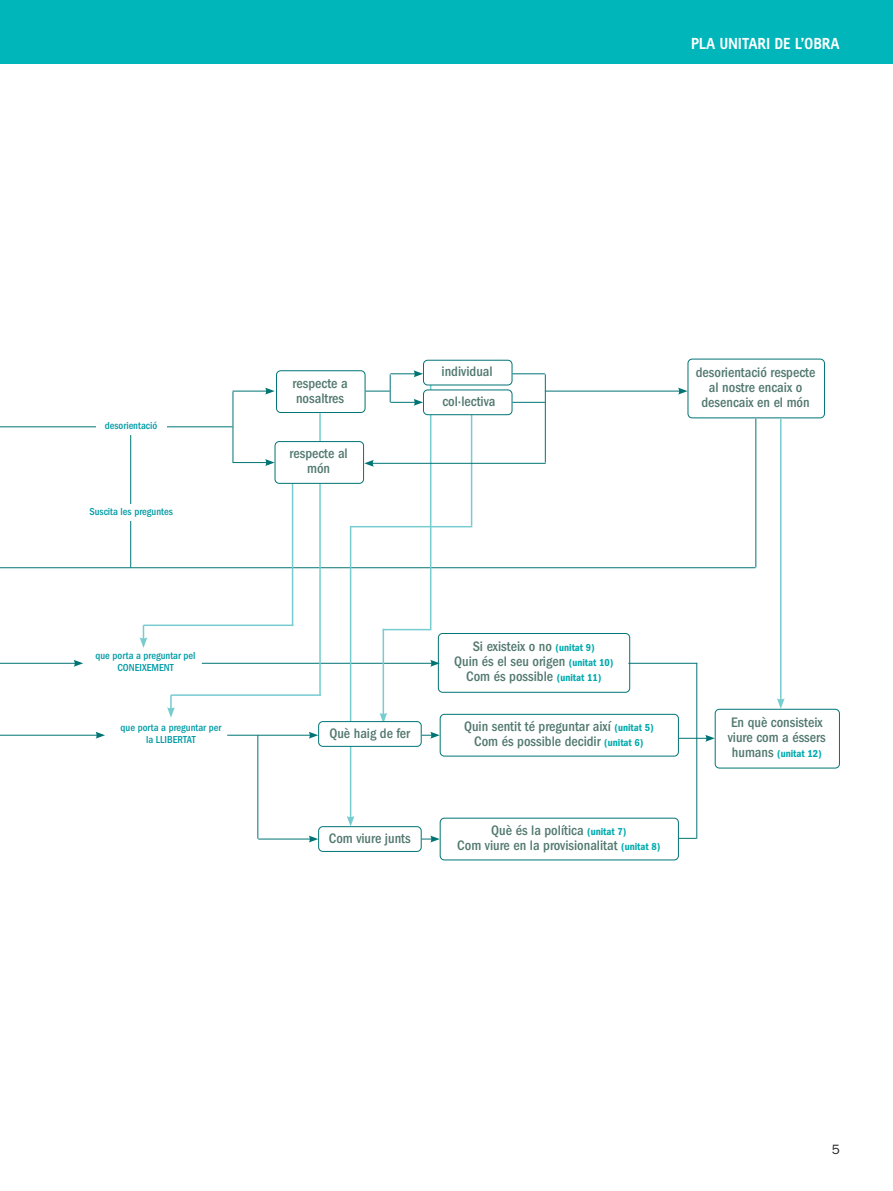
<style>
.page{position:relative;width:893px;height:1191px;background:#fff}
.page>*{position:absolute;margin:0;border:0;box-sizing:border-box;transform-origin:0 0}
.t1{font:39px "Intro";color:#fff}
.BL_Títol_plana_2{font:700 15px "Linotype Tetria";letter-spacing:-.01em;color:#fff}
.quadres{font:500 condensed 14.25px/15px "Franklin Gothic LT";color:#52796f;text-align:center}
.t2{font:13.5px "Franklin Gothic LT";color:#231f20}
.Conectors{font:500 condensed 10.5px/12px "Franklin Gothic LT";color:#009ba5;text-align:center}
.quadres-2{font:600 condensed 10.5px "Franklin Gothic LT";color:#00aaad}
.s1{font-weight:600;font-size:10.5px;color:#00aaad}
.s2{font-weight:500;font-size:14.25px;color:#52796f}
</style>
<div class="page">
<div style="left:0;top:0;width:893px;height:64px;background:#00b6ba"></div>
<div style="left:688px;top:359px;width:137px;height:59px;border:1px solid #007475;border-radius:4px"></div>
<div style="left:318px;top:826px;width:104px;height:25px;border:1px solid #007475;border-radius:4px"></div>
<div style="left:438px;top:633px;width:192px;height:59px;border:1px solid #007475;border-radius:4px"></div>
<div style="left:715px;top:709px;width:125px;height:59px;border:1px solid #007475;border-radius:4px"></div>
<div style="left:440px;top:714px;width:239px;height:42px;border:1px solid #007475;border-radius:4px"></div>
<div style="left:440px;top:817px;width:239px;height:43px;border:1px solid #007475;border-radius:4px"></div>
<hr style="left:0;top:426px;width:233px;height:1px;background:#007475">
<hr style="left:130px;top:435px;width:1px;height:132px;background:#007475">
<hr style="left:755px;top:418px;width:1px;height:149px;background:#007475">
<hr style="left:0;top:567px;width:755px;height:1px;background:#007475">
<hr style="left:0;top:663px;width:76px;height:1px;background:#007475">
<svg style="left:74px;top:660px;width:9px;height:6px"></svg>
<hr style="left:202px;top:663px;width:231px;height:1px;background:#007475">
<svg style="left:430px;top:660px;width:10px;height:6px"></svg>
<hr style="left:628px;top:663px;width:69px;height:1px;background:#007475">
<svg style="left:679px;top:735px;width:36px;height:6px"></svg>
<svg style="left:679px;top:838px;width:17px;height:1px"></svg>
<hr style="left:0;top:735px;width:98px;height:1px;background:#007475">
<svg style="left:96px;top:732px;width:9px;height:6px"></svg>
<hr style="left:227px;top:735px;width:84px;height:1px;background:#007475">
<svg style="left:309px;top:732px;width:9px;height:6px"></svg>
<svg style="left:422px;top:731px;width:18px;height:7px"></svg>
<hr style="left:258px;top:838px;width:53px;height:1px;background:#007475">
<svg style="left:309px;top:835px;width:9px;height:7px"></svg>
<svg style="left:422px;top:835px;width:18px;height:7px"></svg>
<hr style="left:233px;top:391px;width:35px;height:1px;background:#007475">
<svg style="left:265px;top:388px;width:10px;height:6px"></svg>
<hr style="left:512px;top:373px;width:33px;height:1px;background:#007475">
<hr style="left:545px;top:391px;width:135px;height:1px;background:#007475">
<svg style="left:678px;top:388px;width:10px;height:6px"></svg>
<hr style="left:780px;top:418px;width:1px;height:282px;background:#77ccd0">
<svg style="left:777px;top:698px;width:8px;height:11px"></svg>
<hr style="left:350px;top:526px;width:1px;height:292px;background:#77ccd0">
<svg style="left:347px;top:816px;width:7px;height:10px"></svg>
<hr style="left:383px;top:629px;width:1px;height:86px;background:#77ccd0">
<svg style="left:379px;top:713px;width:8px;height:8px"></svg>
<svg style="left:167px;top:695px;width:8px;height:23px"></svg>
<svg style="left:140px;top:625px;width:7px;height:23px"></svg>
<hr style="left:471px;top:405px;width:1px;height:121px;background:#77ccd0">
<hr style="left:319px;top:413px;width:2px;height:283px;background:#77ccd0">
<hr style="left:292px;top:482px;width:1px;height:144px;background:#77ccd0">
<hr style="left:430px;top:380px;width:1px;height:250px;background:#77ccd0">
<hr style="left:351px;top:526px;width:121px;height:1px;background:#77ccd0">
<hr style="left:171px;top:694px;width:150px;height:2px;background:#77ccd0">
<hr style="left:143px;top:624px;width:150px;height:2px;background:#77ccd0">
<hr style="left:383px;top:629px;width:47px;height:1px;background:#77ccd0">
<hr style="left:233px;top:462px;width:35px;height:1px;background:#007475">
<svg style="left:265px;top:459px;width:10px;height:7px"></svg>
<hr style="left:371px;top:463px;width:175px;height:1px;background:#007475">
<svg style="left:364px;top:460px;width:10px;height:7px"></svg>
<hr style="left:512px;top:402px;width:33px;height:1px;background:#007475">
<hr style="left:257px;top:735px;width:1px;height:103px;background:#007475">
<hr style="left:696px;top:663px;width:1px;height:175px;background:#007475">
<hr style="left:233px;top:391px;width:1px;height:71px;background:#007475">
<svg style="left:365px;top:370px;width:58px;height:36px"></svg>
<hr style="left:545px;top:374px;width:1px;height:88px;background:#007475">
<div style="left:96px;top:418px;width:70px;height:17px;background:#fff"></div>
<div style="left:75px;top:504px;width:112px;height:16px;background:#fff"></div>
<div style="left:319px;top:721px;width:102px;height:25px;background:#fff;border-radius:4px"></div>
<div style="left:318px;top:721px;width:104px;height:25px;border:1px solid #007475;border-radius:4px"></div>
<div style="left:275px;top:441px;width:89px;height:42px;background:#fff;border-radius:4px"></div>
<div style="left:275px;top:441px;width:89px;height:43px;border:1px solid #007475;border-radius:4px"></div>
<div style="left:276px;top:370px;width:89px;height:43px;border:1px solid #007475;border-radius:4px"></div>
<div style="left:423px;top:360px;width:89px;height:25px;background:#fff;border-radius:4px"></div>
<div style="left:423px;top:360px;width:89px;height:25px;border:1px solid #007475;border-radius:4px"></div>
<div style="left:423px;top:390px;width:89px;height:25px;background:#fff;border-radius:4px"></div>
<div style="left:423px;top:389px;width:89px;height:26px;border:1px solid #007475;border-radius:4px"></div>
<h1 class="t1" style="left:808px;top:16px;width:23px">2</h1>
<p class="BL_Títol_plana_2" style="left:691px;top:34px;width:150px">PLA UNITARI DE L’OBRA</p>
<p class="Conectors" style="left:105px;top:420px;width:54px">desorientació</p>
<p class="Conectors" style="left:89px;top:505px;width:85px">Suscita les preguntes</p>
<p class="Conectors" style="left:95px;top:650px;width:102px">que porta a preguntar pel<br>CONEIXEMENT</p>
<p class="Conectors" style="left:121px;top:721px;width:102px">que porta a preguntar per la LLIBERTAT</p>
<p class="quadres" style="left:293px;top:375px;width:57px;text-align:left">respecte a nosaltres</p>
<p class="quadres" style="left:290px;top:446px;width:60px">respecte al món</p>
<p class="quadres" style="left:442px;top:364px;width:53px">individual</p>
<p class="quadres" style="left:442px;top:394px;width:54px">col·lectiva</p>
<p class="quadres" style="left:696px;top:365px;width:121px">desorientació respecte al nostre encaix o desencaix en el món</p>
<p class="quadres" style="left:329px;top:725px;width:82px">Què haig de fer</p>
<p class="quadres" style="left:329px;top:830px;width:83px">Com viure junts</p>
<p class="quadres" style="left:473px;top:639px;width:124px">Si existeix o no <span class="s1">(unitat 9)</span></p>
<p class="quadres" style="left:454px;top:654px;width:161px">Quin és el seu origen <span class="s1">(unitat 10)</span></p>
<p class="quadres" style="left:466px;top:669px;width:137px">Com és possible <span class="s1">(unitat 11)</span></p>
<p class="quadres" style="left:464px;top:719px;width:191px">Quin sentit té preguntar així <span class="s1">(unitat 5)</span></p>
<p class="quadres" style="left:474px;top:734px;width:171px">Com és possible decidir <span class="s1">(unitat 6)</span></p>
<p class="quadres" style="left:491px;top:823px;width:137px">Què és la política <span class="s1">(unitat 7)</span></p>
<p class="quadres" style="left:457px;top:838px;width:204px">Com viure en la provisionalitat <span class="s1">(unitat 8)</span></p>
<p class="quadres" style="left:728px;top:715px;width:100px;text-align:left">En què consisteix viure com a éssers</p>
<p class="quadres-2" style="left:732px;top:747px;width:91px"><span class="s2">humans</span> (unitat 12)</p>
<p class="t2" style="left:832px;top:1141px;width:10px">5</p>
</div>
